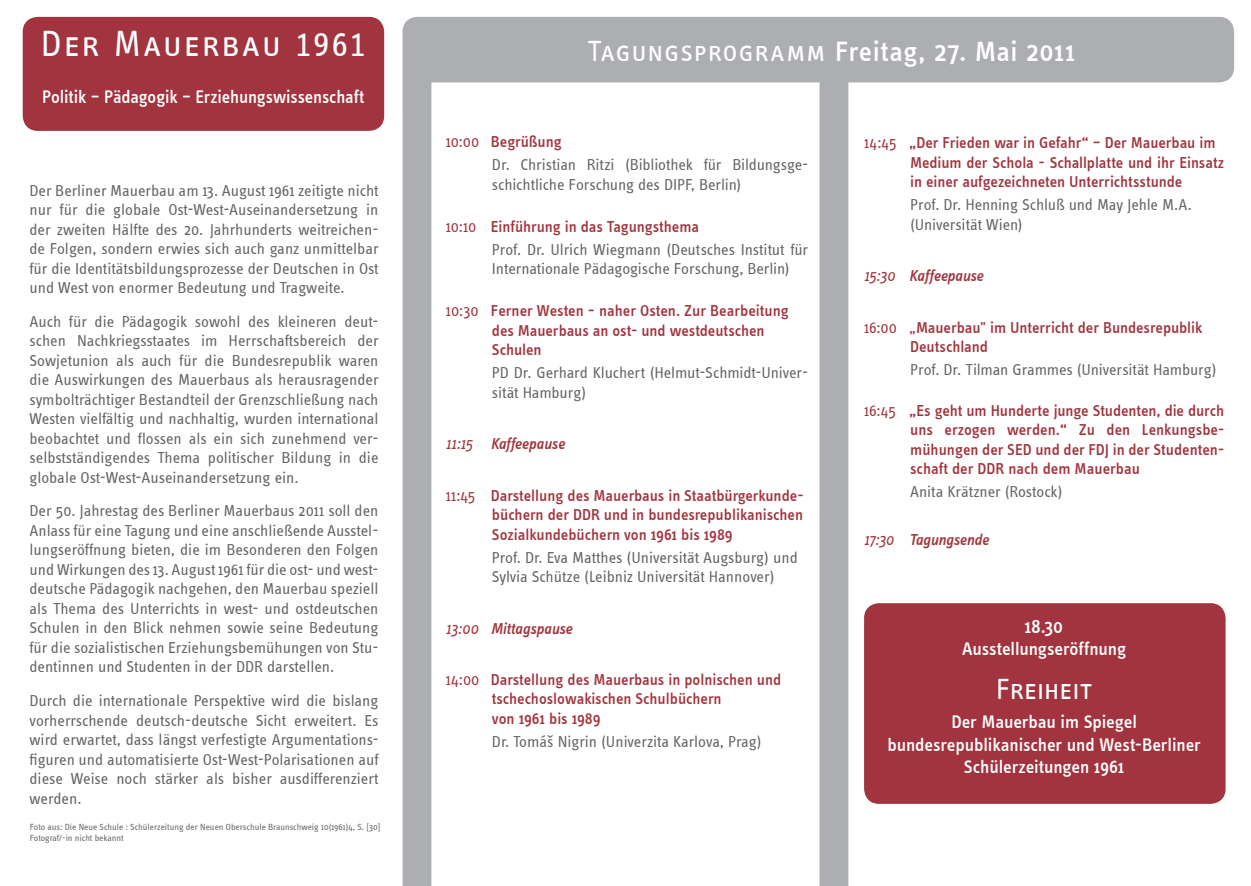
<style>
.page{position:relative;width:1251px;height:886px;background:#fff}
.page>*{position:absolute;margin:0;border:0;box-sizing:border-box;transform-origin:0 0}
.Überschrift_innen{font:37.5px "Info Text Regular Tf Caps";letter-spacing:.035em;color:#fff}
.Mengentext{font:30px "Info Text Regular Tf Caps";letter-spacing:-.015em;color:#fff}
.t1{font:500 28.75px "Info Text";letter-spacing:.015em;color:#fff}
.Mengentext-2{font:500 20px "Info Text";color:#fff}
.Mengentext-3{font:500 18.75px/22.5px "Info Text";letter-spacing:-.01em;color:#fff;text-align:center}
.Mengentext-4{font:16.25px/19.5px "Info Text";letter-spacing:-.005em;color:#636366;text-align:justify}
.Mengentext-5{font:500 16.25px/19.5px "Info Text";letter-spacing:-.005em;color:#a1343e}
.Person{font:16.25px/19.5px "Info Text";letter-spacing:-.01em;color:#636366}
.Mengentext-6{font:italic 500 16.25px "Info Text";letter-spacing:-.005em;color:#a1343e}
.t2{font:9.12px/11px "Info Text";color:#636366}
.s1{font-family:"Info Text Regular Caps";font-weight:400;font-size:30px}
.s2{font-weight:400}
</style>
<div class="page">
<div style="left:864px;top:603px;width:361px;height:201px;background:#a1343e;border-radius:15px"></div>
<div style="left:23px;top:17px;width:361px;height:114px;background:#a1343e;border-radius:15px"></div>
<div style="left:819px;top:82px;width:29px;height:804px;background:#adaeb2"></div>
<div style="left:402px;top:17px;width:29px;height:869px;background:#adaeb2"></div>
<div style="left:404px;top:17px;width:830px;height:65px;background:#adaeb2;border-radius:15px"></div>
<p class="Überschrift_innen" style="left:41px;top:23px;width:327px">Der Mauerbau 1961</p>
<p class="Mengentext-3" style="left:42px;top:85px;width:324px">Politik – Pädagogik – Erziehungswissenschaft</p>
<p class="Mengentext-4" style="left:30px;top:180px;width:351px">Der Berliner Mauerbau am 13. August 1961 zeitigte nicht nur für die globale Ost-West-Auseinandersetzung in der zweiten Hälfte des 20. Jahrhunderts weitreichen&shy;de Folgen, sondern erwies sich auch ganz unmittelbar für die Identitätsbildungsprozesse der Deutschen in Ost und West von enormer Bedeutung und Tragweite.</p>
<p class="Mengentext-4" style="left:30px;top:312px;width:351px">Auch für die Pädagogik sowohl des kleineren deut&shy;schen Nachkriegsstaates im Herrschaftsbereich der Sowjetunion als auch für die Bundesrepublik waren die Auswirkungen des Mauerbaus als herausragender symbolträchtiger Bestandteil der Grenzschließung nach Westen vielfältig und nachhaltig, wurden international beobachtet und flossen als ein sich zunehmend ver&shy;selbstständigendes Thema politischer Bildung in die globale Ost-West-Auseinandersetzung ein.</p>
<p class="Mengentext-4" style="left:30px;top:501px;width:351px">Der 50. Jahrestag des Berliner Mauerbaus 2011 soll den Anlass für eine Tagung und eine anschließende Ausstel&shy;lungseröffnung bieten, die im Besonderen den Folgen und Wirkungen des 13. August 1961 für die ost- und west&shy;deutsche Pädagogik nachgehen, den Mauerbau speziell als Thema des Unterrichts in west- und ostdeutschen Schulen in den Blick nehmen sowie seine Bedeutung für die sozialistischen Erziehungsbemühungen von Stu&shy;dentinnen und Studenten in der DDR darstellen.</p>
<p class="Mengentext-4" style="left:30px;top:691px;width:351px">Durch die internationale Perspektive wird die bislang vorherrschende deutsch-deutsche Sicht erweitert. Es wird erwartet, dass längst verfestigte Argumentations&shy;figuren und automatisierte Ost-West-Polarisationen auf diese Weise noch stärker als bisher ausdifferenziert werden.</p>
<p class="t2" style="left:30px;top:821px;width:352px">Foto aus: Die Neue Schule : Schülerzeitung der Neuen Oberschule Braunschweig 10(1961)4, S. [30]<br>Fotograf/-in nicht bekannt</p>
<p class="t1" style="left:587px;top:35px;width:489px"><span class="s1">Tagungsprogramm</span> Freitag, 27. Mai 2011</p>
<p class="Mengentext-5" style="left:446px;top:132px;width:117px"><span class="s2">10:00</span> Begrüßung</p>
<p class="Mengentext-4" style="left:492px;top:155px;width:318px">Dr. Christian Ritzi (Bibliothek für Bildungsge&shy;schichtliche Forschung des DIPF, Berlin)</p>
<p class="Mengentext-5" style="left:446px;top:216px;width:255px"><span class="s2">10:10</span> Einführung in das Tagungsthema</p>
<p class="Person" style="left:492px;top:240px;width:318px">Prof. Dr. Ulrich Wiegmann (Deutsches Institut für<br>Internationale Pädagogische Forschung, Berlin)</p>
<p class="Mengentext-5" style="left:446px;top:301px;width:344px"><span class="s2">10:30</span> Ferner Westen − naher Osten. Zur Bearbeitung</p>
<p class="Mengentext-5" style="left:492px;top:320px;width:274px">des Mauerbaus an ost- und westdeutschen</p>
<p class="Mengentext-5" style="left:492px;top:340px;width:51px">Schulen</p>
<p class="Person" style="left:492px;top:363px;width:318px">PD Dr. Gerhard Kluchert (Helmut-Schmidt-Univer&shy;sität Hamburg)</p>
<p class="Mengentext-6" style="left:446px;top:435px;width:120px"><span class="s2">11:15</span> Kaffeepause</p>
<p class="Mengentext-5" style="left:446px;top:485px;width:359px"><span class="s2">11:45</span> Darstellung des Mauerbaus in Staatbürgerkunde-</p>
<p class="Mengentext-5" style="left:492px;top:505px;width:313px">büchern der DDR und in bundesrepublikanischen<br>Sozialkundebüchern von 1961 bis 1989</p>
<p class="Mengentext-4" style="left:492px;top:547px;width:307px">Prof. Dr. Eva Matthes (Universität Augsburg) und<br>Sylvia Schütze (Leibniz Universität Hannover)</p>
<p class="Mengentext-6" style="left:446px;top:619px;width:128px"><span class="s2">13:00</span> Mittagspause</p>
<p class="Mengentext-5" style="left:446px;top:670px;width:337px"><span class="s2">14:00</span> Darstellung des Mauerbaus in polnischen und</p>
<p class="Mengentext-5" style="left:492px;top:689px;width:231px">tschechoslowakischen Schulbüchern von 1961 bis 1989</p>
<p class="Mengentext-4" style="left:492px;top:732px;width:271px">Dr. Tomáš Nigrin (Univerzita Karlova, Prag)</p>
<p class="Mengentext-5" style="left:864px;top:133px;width:353px"><span class="s2">14:45</span> „Der Frieden war in Gefahr“ – Der Mauerbau im</p>
<p class="Mengentext-5" style="left:910px;top:153px;width:316px">Medium der Schola - Schallplatte und ihr Einsatz in einer aufgezeichneten Unterrichtsstunde</p>
<p class="Mengentext-4" style="left:910px;top:195px;width:283px">Prof. Dr. Henning Schluß und May Jehle M.A.</p>
<p class="Mengentext-4" style="left:910px;top:215px;width:114px">(Universität Wien)</p>
<p class="Mengentext-6" style="left:864px;top:267px;width:121px"><span class="s2">15:30</span> Kaffeepause</p>
<p class="Mengentext-5" style="left:864px;top:317px;width:340px"><span class="s2">16:00 „</span>Mauerbau" im Unterricht der Bundesrepublik</p>
<p class="Mengentext-5" style="left:910px;top:337px;width:79px">Deutschland</p>
<p class="Mengentext-4" style="left:910px;top:360px;width:308px">Prof. Dr. Tilman Grammes (Universität Hamburg)</p>
<p class="Mengentext-5" style="left:864px;top:400px;width:362px"><span class="s2">16:45</span> „Es geht um Hunderte junge Studenten, die durch</p>
<p class="Mengentext-5" style="left:910px;top:420px;width:316px;text-align:justify">uns erzogen werden.“ Zu den Lenkungsbe&shy;mühungen der SED und der FDJ in der Studenten&shy;schaft der DDR nach dem Mauerbau</p>
<p class="Mengentext-4" style="left:910px;top:482px;width:154px">Anita Krätzner (Rostock)</p>
<p class="Mengentext-6" style="left:864px;top:531px;width:126px"><span class="s2">17:30</span> Tagungsende</p>
<p class="Mengentext-2" style="left:1024px;top:615px;width:40px">18.30</p>
<p class="Mengentext-3" style="left:962px;top:638px;width:166px">Ausstellungseröffnung</p>
<p class="Mengentext" style="left:996px;top:673px;width:98px">Freiheit</p>
<p class="Mengentext-3" style="left:951px;top:711px;width:187px">Der Mauerbau im Spiegel</p>
<p class="Mengentext-3" style="left:887px;top:733px;width:315px">bundesrepublikanischer und West-Berliner<br>Schülerzeitungen 1961</p>
</div>
